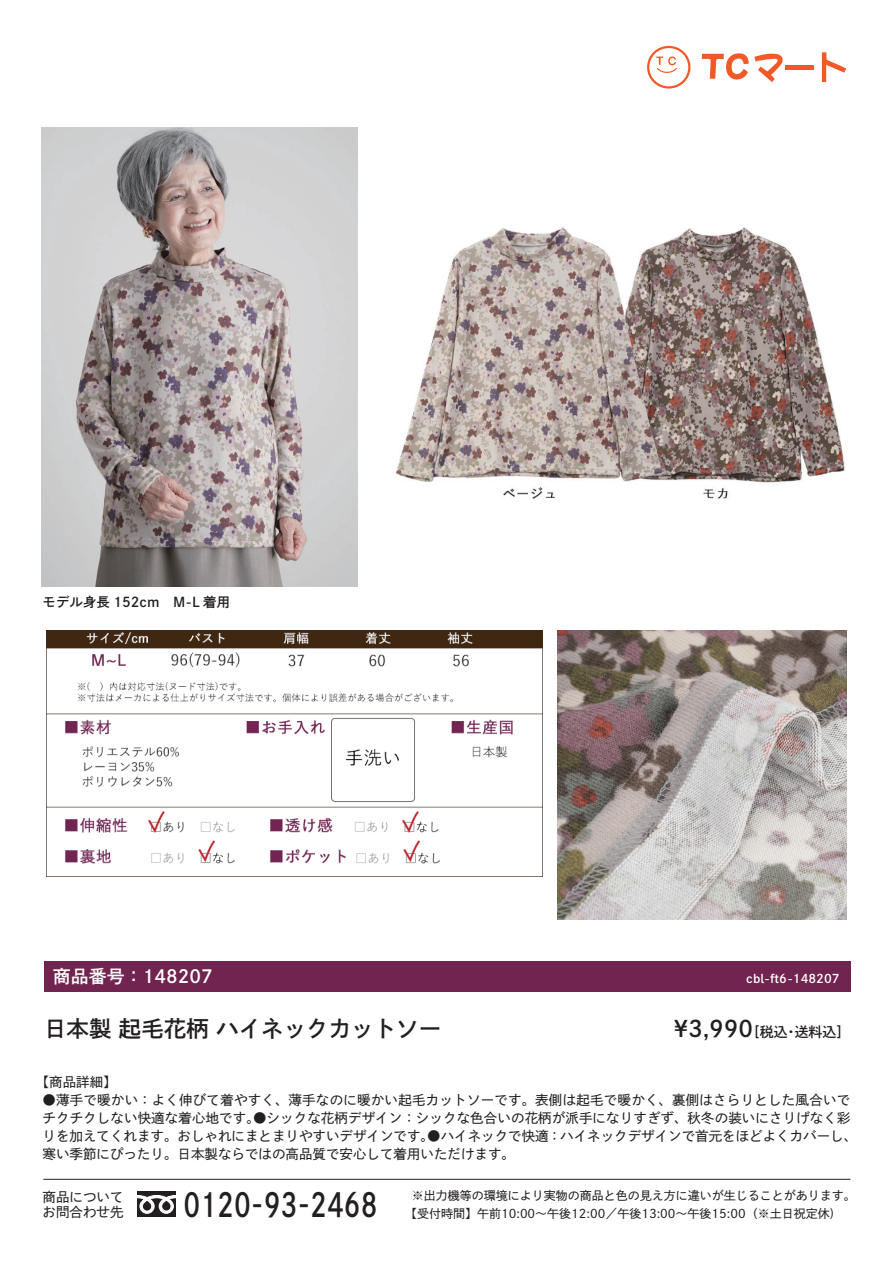
<style>
.page{position:relative;width:893px;height:1263px;background:#fff}
.page>*{position:absolute;margin:0;border:0;box-sizing:border-box;transform-origin:0 0}
.t1{font:32.55px "DNP Shuei Go Kin Std B";color:#231f20;scale:.8 1}
.t2{font:22.5px "DNP Shuei Go Kin Std B";color:#231f20}
.t3{font:18px "DNP Shuei Go Kin Std B";color:#fff}
.t4{font:13.95px "DNP Shuei Go Kin Std B";color:#231f20}
.t5{font:13.5px/18px "DNP Shuei Go Kin Std M";letter-spacing:.005em;color:#231f20}
.t6{font:13.5px "DNP Shuei Go Kin Std B";color:#231f20}
.t7{font:12px "DNP Shuei Go Kin Std M";color:#231f20}
.t8{font:12px "DNP Shuei Go Kin Std B";color:#fff}
.s1{font-size:22.5px}
</style>
<div class="page">
<img style="left:395px;top:227px;width:450px;height:272px">
<img style="left:557px;top:630px;width:289px;height:289px">
<img style="left:46px;top:630px;width:496px;height:246px">
<img style="left:41px;top:128px;width:317px;height:458px">
<div style="left:44px;top:961px;width:806px;height:31px;background:#712450"></div>
<div style="left:137px;top:1191px;width:39px;height:26px;background:#231f20"></div>
<svg style="left:137px;top:1195px;width:39px;height:19px"></svg>
<hr style="left:43px;top:1179px;width:807px;height:1px;background:#231f20">
<svg style="left:822px;top:52px;width:24px;height:30px"></svg>
<svg style="left:702px;top:53px;width:81px;height:29px"></svg>
<div style="left:785px;top:65px;width:28px;height:5px;background:#f15929"></div>
<svg style="left:647px;top:46px;width:43px;height:43px"></svg>
<div style="left:649px;top:48px;width:39px;height:38px;background:#fff;border-radius:50%"></div>
<svg style="left:656px;top:56px;width:21px;height:17px"></svg>
<p class="t6" style="left:43px;top:592px;width:189px">モデル身長 152cm　M-L 着用</p>
<h3 class="t3" style="left:53px;top:964px;width:161px">商品番号：148207</h3>
<p class="t8" style="left:746px;top:970px;width:95px">cbl-ft6-148207</p>
<h2 class="t2" style="left:44px;top:1013px;width:399px">日本製 起毛花柄 ハイネックカットソー</h2>
<p class="t4" style="left:674px;top:1022px;width:178px"><span class="s1">¥3,990</span>［税込・送料込］</p>
<p class="t5" style="left:36px;top:1073px;width:82px">【商品詳細】</p>
<p class="t5" style="left:43px;top:1091px;width:816px">●薄手で暖かい：よく伸びて着やすく、薄手なのに暖かい起毛カットソーです。表側は起毛で暖かく、裏側はさらりとした風合いでチクチクしない快適な着心地です。●シックな花柄デザイン：シックな色合いの花柄が派手になりすぎず、秋冬の装いにさりげなく彩りを加えてくれます。おしゃれにまとまりやすいデザインです。●ハイネックで快適：ハイネックデザインで首元をほどよくカバーし、寒い季節にぴったり。日本製ならではの高品質で安心して着用いただけます。</p>
<p class="t5" style="left:43px;top:1189px;width:82px;line-height:15px">商品についてお問合わせ先</p>
<h1 class="t1" style="left:184px;top:1182px;width:244px">0120-93-2468</h1>
<p class="t7" style="left:412px;top:1188px;width:445px">※出力機等の環境により実物の商品と色の見え方に違いが生じることがあります。</p>
<p class="t7" style="left:411px;top:1205px;width:436px">【受付時間】午前10:00～午後12:00／午後13:00～午後15:00（※土日祝定休)　</p>
</div>
